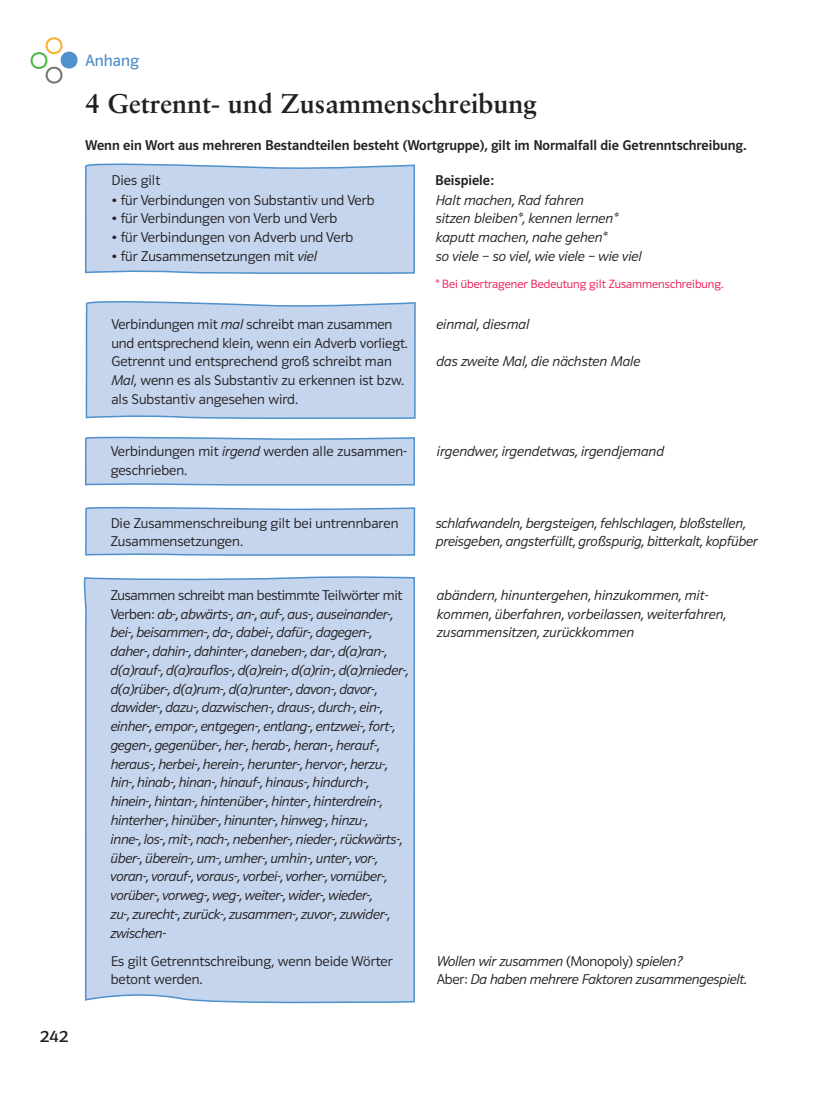
<style>
.page{position:relative;width:830px;height:1106px;background:#fff}
.page>*{position:absolute;margin:0;border:0;box-sizing:border-box;transform-origin:0 0}
.t1{font:700 27px "Sabon";color:#231f20}
.t2{font:17.4px "Polo ST11 K Buch";color:#231f20;scale:1.12 1}
.t3{font:16.5px "Polo ST11 K Buch";color:#5090cc}
.t4{font:14.25px/18.8px "Polo ST11 K Leicht Kursiv";letter-spacing:-.02em;color:#231f20}
.t5{font:14.25px/18.8px "Polo ST11 K Leicht";color:#231f20}
.t6{font:14.25px/18.8px "Polo ST11 K Leicht Kursiv";color:#231f20}
.t7{font:14.25px "Polo ST11 K Krftg";color:#231f20}
.t8{font:14.25px "Polo ST11 K Leicht";letter-spacing:-.02em;color:#231f20}
.t9{font:12px "Polo ST11 K Leicht";color:#ed1450}
.s1{font-family:"Polo ST11 K Leicht Kursiv"}
.s2{font-family:"Polo ST11 K Leicht"}
</style>
<div class="page">
<svg style="left:30px;top:37px;width:48px;height:47px"></svg>
<svg style="left:85px;top:163px;width:331px;height:256px;background:#c8d8ee"></svg>
<svg style="left:85px;top:436px;width:330px;height:50px;background:#bfd2eb"></svg>
<svg style="left:84px;top:506px;width:332px;height:498px;background:#c6d6ed"></svg>
<p class="t2" style="left:40px;top:1026px;width:27px">242</p>
<p class="t3" style="left:85px;top:51px;width:56px">Anhang</p>
<h1 class="t1" style="left:85px;top:86px;width:453px">4 Getrennt- und Zusammenschreibung</h1>
<p class="t7" style="left:85px;top:137px;width:662px">Wenn ein Wort aus mehreren Bestandteilen besteht (Wortgruppe), gilt im Normalfall die Getrenntschreibung.</p>
<p class="t5" style="left:111px;top:171px;width:50px">Dies gilt</p>
<p class="t7" style="left:435px;top:172px;width:60px">Beispiele:</p>
<p class="t5" style="left:111px;top:190px;width:264px">• für Verbindungen von Substantiv und Verb</p>
<p class="t5" style="left:111px;top:209px;width:227px">• für Verbindungen von Verb und Verb</p>
<p class="t5" style="left:111px;top:228px;width:243px">• für Verbindungen von Adverb und Verb</p>
<p class="t5" style="left:111px;top:247px;width:207px">• für Zusammensetzungen mit <span class="s1">viel</span></p>
<p class="t6" style="left:435px;top:190px;width:207px">Halt machen, Rad fahren<br>sitzen bleiben*, kennen lernen* kaputt machen, nahe gehen*<br>so viele – so viel, wie viele – wie viel</p>
<p class="t9" style="left:435px;top:277px;width:289px">* Bei übertragener Bedeutung gilt Zusammenschreibung.</p>
<p class="t5" style="left:111px;top:315px;width:298px">Verbindungen mit <span class="s1">mal</span> schreibt man zusammen und entsprechend klein, wenn ein Adverb vorliegt.<br>Getrennt und entsprechend groß schreibt man <span class="s1">Mal</span>, wenn es als Substantiv zu erkennen ist bzw. als Substantiv angesehen wird.</p>
<p class="t6" style="left:436px;top:315px;width:94px">einmal, diesmal</p>
<p class="t6" style="left:436px;top:352px;width:205px">das zweite Mal, die nächsten Male</p>
<p class="t5" style="left:111px;top:442px;width:298px">Verbindungen mit <span class="s1">irgend</span> werden alle zusammen&shy;geschrieben.</p>
<p class="t6" style="left:436px;top:442px;width:229px">irgendwer, irgendetwas, irgendjemand</p>
<p class="t5" style="left:111px;top:513px;width:289px">Die Zusammenschreibung gilt bei untrennbaren<br>Zusammensetzungen.</p>
<p class="t4" style="left:435px;top:513px;width:323px">schlafwandeln, bergsteigen, fehlschlagen, bloßstellen, preisgeben, angsterfüllt, großspurig, bitterkalt, kopfüber</p>
<p class="t8" style="left:111px;top:587px;width:293px">Zusammen schreibt man bestimmte Teilwörter mit</p>
<p class="t4" style="left:111px;top:604px;width:299px"><span class="s2">Verben:</span> ab-, abwärts-, an-, auf-, aus-, auseinander-, bei-, beisammen-, da-, dabei-, dafür-, dagegen-, daher-, dahin-, dahinter-, daneben-, dar-, d(a)ran-, d(a)rauf-, d(a)rauflos-, d(a)rein-, d(a)rin-, d(a)rnieder-, d(a)rüber-, d(a)rum-, d(a)runter-, davon-, davor-, dawider-, dazu-, dazwischen-, draus-, durch-, ein-, einher-, empor-, entgegen-, entlang-, entzwei-, fort-, gegen-, gegenüber-, her-, herab-, heran-, herauf-, heraus-, herbei-, herein-, herunter-, hervor-, herzu-, hin-, hinab-, hinan-, hinauf-, hinaus-, hindurch-, hinein-, hintan-, hintenüber-, hinter-, hinterdrein-, hinterher-, hinüber-, hinunter-, hinweg-, hinzu-,<br>inne-, los-, mit-, nach-, nebenher-, nieder-, rückwärts-, über-, überein-, um-, umher-, umhin-, unter-, vor-, voran-, vorauf-, voraus-, vorbei-, vorher-, vornüber-, vorüber-, vorweg-, weg-, weiter-, wider-, wieder-,<br>zu-, zurecht-, zurück-, zusammen-, zuvor-, zuwider-, zwischen-</p>
<p class="t6" style="left:436px;top:586px;width:291px">abändern, hinuntergehen, hinzukommen, mit&shy;kommen, überfahren, vorbeilassen, weiterfahren, zusammensitzen, zurückkommen</p>
<p class="t5" style="left:111px;top:951px;width:283px">Es gilt Getrenntschreibung, wenn beide Wörter betont werden.</p>
<p class="t4" style="left:436px;top:951px;width:311px">Wollen wir zusammen <span class="s2">(Monopoly)</span> spielen?<br><span class="s2">Aber:</span> Da haben mehrere Faktoren zusammengespielt.</p>
</div>
